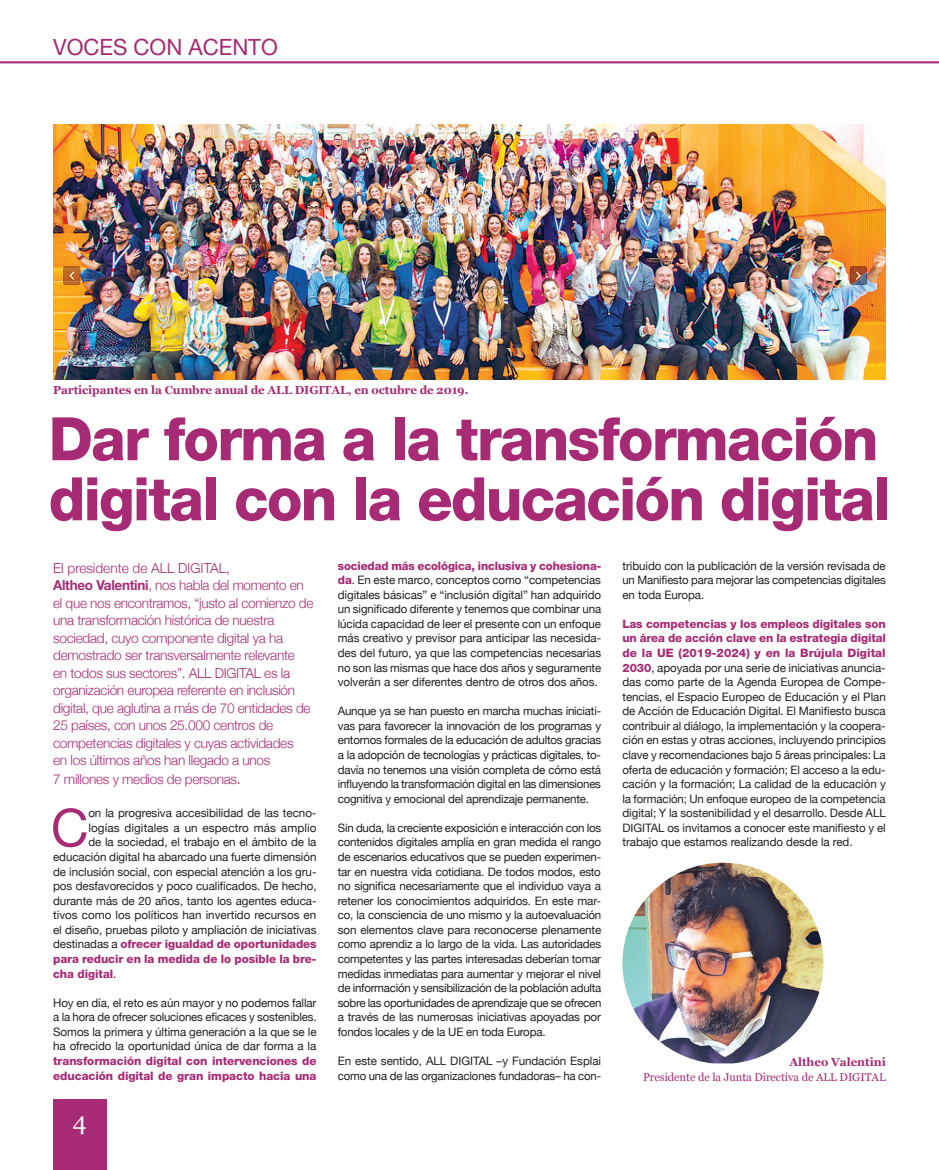
<style>
.page{position:relative;width:939px;height:1170px;background:#fff}
.page>*{position:absolute;margin:0;border:0;box-sizing:border-box;transform-origin:0 0}
.t1{font:800 60px/60px "Helvetica Neue";letter-spacing:-.03em;color:#a72a74}
.t2{font:52.38px "Helvetica Neue";color:#a72a74}
.t3{font:25px "Georgia";color:#fff}
.t4{font:22.5px "Helvetica Neue";color:#a72a74}
.t5{font:300 13.75px/17.5px "Helvetica Neue";letter-spacing:-.02em;color:#a72a74}
.t6{font:11.62px/14.6px "Helvetica Neue";letter-spacing:-.005em;color:#231f20;text-align:justify}
.t7{font:800 11.62px/14.5px "Helvetica Neue";letter-spacing:-.005em;color:#a72a74}
.t8{font:700 11.62px "Georgia";letter-spacing:-.01em;color:#a72a74}
.t9{font:11.25px "Georgia";letter-spacing:-.005em;color:#a72a74}
.s1{font-weight:700}
.s2{font-size:15px}
.s3{font-weight:800;color:#a72a74}
.s4{font-weight:400;color:#231f20}
</style>
<div class="page">
<hr style="left:0;top:61px;width:939px;height:2px;background:#a72a74">
<div style="left:53px;top:1098px;width:53px;height:71px;background:#a72a74"></div>
<img style="left:622px;top:862px;width:201px;height:201px">
<img style="left:53px;top:124px;width:833px;height:255px">
<h3 class="t4" style="left:53px;top:33px;width:226px">VOCES CON ACENTO</h3>
<p class="t8" style="left:53px;top:381px;width:417px">Participantes en la Cumbre anual de ALL DIGITAL, en octubre de 2019.</p>
<h1 class="t1" style="left:49px;top:408px;width:843px">Dar forma a la transformación digital con la educación digital</h1>
<p class="t5" style="left:53px;top:558px;width:262px">El presidente de ALL DIGITAL,<br><span class="s1">Altheo Valentini</span>, nos habla del momento en el que nos encontramos, “justo al comienzo de una transformación histórica de nuestra sociedad, cuyo componente digital ya ha demostrado ser transversalmente relevante<br>en todos sus sectores”. ALL DIGITAL es la organización europea referente en inclusión digital, que aglutina a más de 70 entidades de 25 países, con unos 25.000 centros de competencias digitales y cuyas actividades<br>en los últimos años han llegado a unos</p>
<p class="t5" style="left:53px;top:769px;width:189px">7 millones y medios de personas<span class="s2">.</span></p>
<h2 class="t2" style="left:51px;top:790px;width:39px">C</h2>
<p class="t6" style="left:88px;top:806px;width:230px">on la progresiva accesibilidad de las tecno-</p>
<p class="t6" style="left:622px;top:558px;width:265px">tribuido con la publicación de la versión revisada de un Manifiesto para mejorar las competencias digitales en toda Europa.</p>
<p class="t6" style="left:622px;top:617px;width:265px"><span class="s3">Las competencias y los empleos digitales son un área de acción clave en la estrategia digital de la UE (2019-2024) y en la Brújula Digital 2030</span>, apoyada por una serie de iniciativas anuncia&shy;das como parte de la Agenda Europea de Compe&shy;tencias, el Espacio Europeo de Educación y el Plan de Acción de Educación Digital. El Manifiesto busca contribuir al diálogo, la implementación y la coopera&shy;ción en estas y otras acciones, incluyendo principios clave y recomendaciones bajo 5 áreas principales: La oferta de educación y formación; El acceso a la edu&shy;cación y la formación; La calidad de la educación y la formación; Un enfoque europeo de la competencia digital; Y la sostenibilidad y el desarrollo. Desde All Digital os invitamos a conocer este manifiesto y el trabajo que estamos realizando desde la red.</p>
<p class="t6" style="left:338px;top:558px;width:265px"><span class="s3">sociedad más ecológica, inclusiva y cohesiona&shy;da</span>. En este marco, conceptos como “competencias digitales básicas” e “inclusión digital” han adquirido un significado diferente y tenemos que combinar una lúcida capacidad de leer el presente con un enfoque más creativo y previsor para anticipar las necesida&shy;des del futuro, ya que las competencias necesarias no son las mismas que hace dos años y seguramente volverán a ser diferentes dentro de otros dos años.</p>
<p class="t6" style="left:338px;top:704px;width:265px">Aunque ya se han puesto en marcha muchas iniciati&shy;vas para favorecer la innovación de los programas y entornos formales de la educación de adultos gracias a la adopción de tecnologías y prácticas digitales, to&shy;davía no tenemos una visión completa de cómo está influyendo la transformación digital en las dimensiones cognitiva y emocional del aprendizaje permanente.</p>
<p class="t6" style="left:338px;top:821px;width:265px">Sin duda, la creciente exposición e interacción con los contenidos digitales amplía en gran medida el rango de escenarios educativos que se pueden experimen&shy;tar en nuestra vida cotidiana. De todos modos, esto no significa necesariamente que el individuo vaya a retener los conocimientos adquiridos. En este mar&shy;co, la consciencia de uno mismo y la autoevaluación son elementos clave para reconocerse plenamente como aprendiz a lo largo de la vida. Las autoridades competentes y las partes interesadas deberían tomar medidas inmediatas para aumentar y mejorar el nivel de información y sensibilización de la población adulta sobre las oportunidades de aprendizaje que se ofrecen a través de las numerosas iniciativas apoyadas por fondos locales y de la UE en toda Europa.</p>
<p class="t6" style="left:338px;top:1054px;width:265px">En este sentido, All Digital –y Fundación Esplai como una de las organizaciones fundadoras– ha con-</p>
<p class="t6" style="left:88px;top:821px;width:230px">logías digitales a un espectro más amplio</p>
<p class="t6" style="left:88px;top:835px;width:230px">de la sociedad, el trabajo en el ámbito de la</p>
<p class="t6" style="left:53px;top:850px;width:265px">educación digital ha abarcado una fuerte dimensión</p>
<p class="t6" style="left:53px;top:864px;width:265px">de inclusión social, con especial atención a los gru-</p>
<p class="t6" style="left:53px;top:879px;width:265px">pos desfavorecidos y poco cualificados. De hecho,</p>
<p class="t6" style="left:53px;top:893px;width:265px">durante más de 20 años, tanto los agentes educa-</p>
<p class="t6" style="left:53px;top:908px;width:265px">tivos como los políticos han invertido recursos en</p>
<p class="t6" style="left:53px;top:923px;width:265px">el diseño, pruebas piloto y ampliación de iniciativas</p>
<p class="t7" style="left:53px;top:936px;width:265px"><span class="s4">destinadas a</span> ofrecer igualdad de oportunidades</p>
<p class="t7" style="left:53px;top:951px;width:265px">para reducir en la medida de lo posible la bre-</p>
<p class="t7" style="left:53px;top:966px;width:65px">cha digital<span class="s4">.</span></p>
<p class="t6" style="left:53px;top:995px;width:265px">Hoy en día, el reto es aún mayor y no podemos fallar a la hora de ofrecer soluciones eficaces y sostenibles.<br>Somos la primera y última generación a la que se le ha ofrecido la oportunidad única de dar forma a la</p>
<p class="t7" style="left:53px;top:1053px;width:265px">transformación digital con intervenciones de educación digital de gran impacto hacia una</p>
<p class="t8" style="left:789px;top:1053px;width:98px">Altheo Valentini</p>
<p class="t9" style="left:643px;top:1068px;width:244px">Presidente de la Junta Directiva de ALL DIGITAL</p>
<h3 class="t3" style="left:73px;top:1102px;width:15px">4</h3>
</div>
